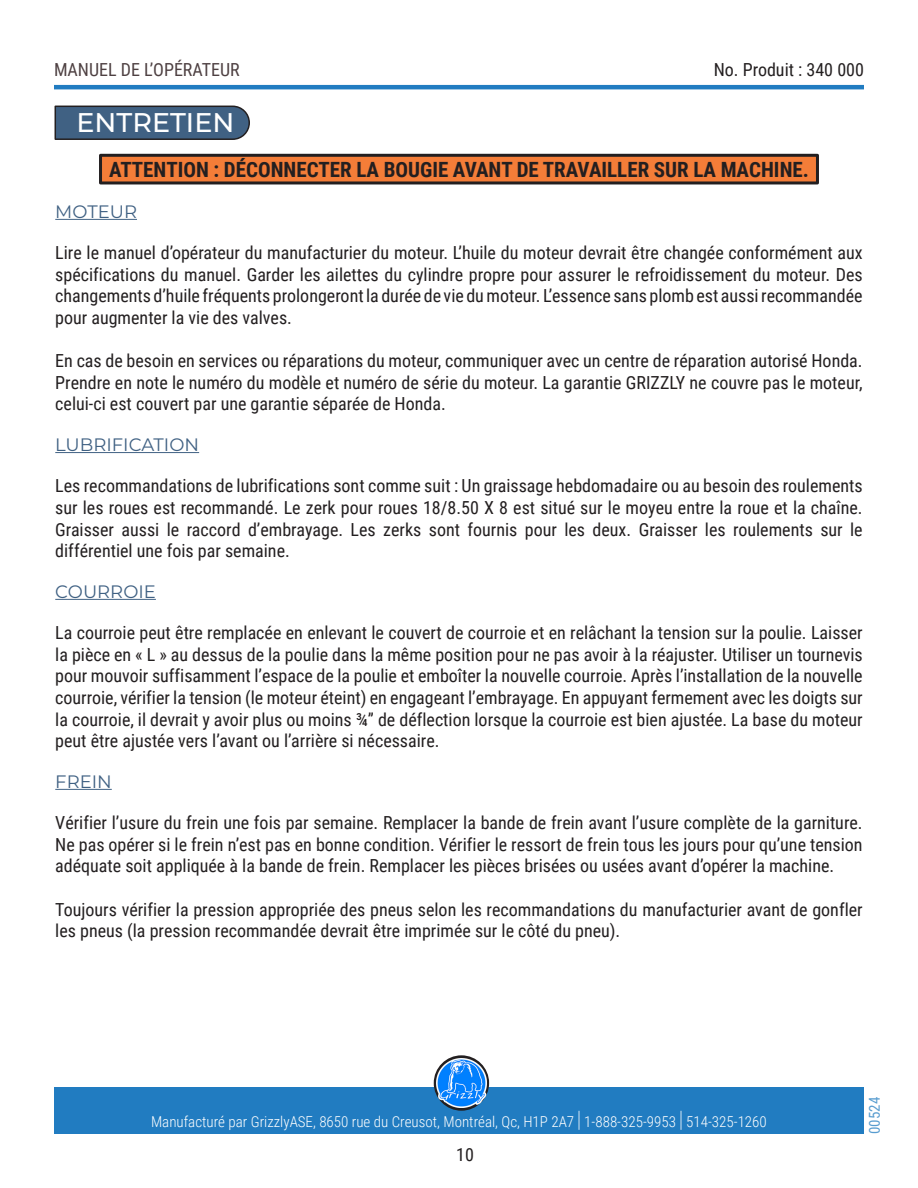
<style>
.page{position:relative;width:918px;height:1188px;background:#fff}
.page>*{position:absolute;margin:0;border:0;box-sizing:border-box;transform-origin:0 0}
.Titre1{font:500 27px "Montserrat";color:#fff}
.Avertissement{font:700 21px "Roboto Condensed";color:#231f20}
.t1{font:18px/21.6px "Roboto Condensed";color:#231f20;text-align:justify}
.Titre2{font:18px "Montserrat";color:#406183}
.t2{font:18px "Roboto Condensed";color:#130003}
.t3{font:300 15px "Roboto Condensed";color:#fff}
.t4{font:15px "Roboto Condensed";color:#217cc0}
.s1{font-size:22.5px}
</style>
<div class="page">
<hr style="left:54px;top:85px;width:810px;height:4px;background:#217cc1">
<div style="left:54px;top:1088px;width:810px;height:46px;background:#217cc1"></div>
<svg style="left:434px;top:1055px;width:55px;height:56px"></svg>
<img style="left:437px;top:1058px;width:49px;height:50px">
<svg style="left:54px;top:105px;width:196px;height:35px;background:#44607e"></svg>
<div style="left:101px;top:155px;width:716px;height:28px;background:#f47d38"></div>
<div style="left:99px;top:154px;width:720px;height:30px;border:3px solid #231f20"></div>
<hr style="left:55px;top:219px;width:82px;height:1px;background:#406183">
<hr style="left:55px;top:452px;width:144px;height:1px;background:#406183">
<hr style="left:55px;top:599px;width:101px;height:1px;background:#406183">
<hr style="left:55px;top:789px;width:57px;height:1px;background:#406183">
<p class="t2" style="left:54px;top:57px;width:187px">MANUEL DE L’OPÉRATEUR</p>
<p class="t1" style="left:714px;top:58px;width:152px">No. Produit : 340 000</p>
<p class="Titre1" style="left:77px;top:104px;width:159px">ENTRETIEN</p>
<p class="Avertissement" style="left:109px;top:155px;width:701px">ATTENTION : DÉCONNECTER LA BOUGIE AVANT DE TRAVAILLER SUR LA MACHINE.</p>
<p class="Titre2" style="left:55px;top:199px;width:83px">MOTEUR</p>
<p class="t1" style="left:55px;top:241px;width:809px">Lire le manuel d’opérateur du manufacturier du moteur. L’huile du moteur devrait être changée conformément aux spécifications du manuel. Garder les ailettes du cylindre propre pour assurer le refroidissement du moteur. Des changements d’huile fréquents prolongeront la durée de vie du moteur. L’essence sans plomb est aussi recommandée pour augmenter la vie des valves.</p>
<p class="t1" style="left:55px;top:349px;width:809px">En cas de besoin en services ou réparations du moteur, communiquer avec un centre de réparation autorisé Honda.<br>Prendre en note le numéro du modèle et numéro de série du moteur. La garantie GRIZZLY ne couvre pas le moteur, celui-ci est couvert par une garantie séparée de Honda.</p>
<p class="Titre2" style="left:55px;top:432px;width:145px">LUBRIFICATION</p>
<p class="t1" style="left:55px;top:475px;width:809px">Les recommandations de lubrifications sont comme suit : Un graissage hebdomadaire ou au besoin des roulements sur les roues est recommandé. Le zerk pour roues 18/8.50 X 8 est situé sur le moyeu entre la roue et la chaîne.<br>Graisser aussi le raccord d’embrayage. Les zerks sont fournis pour les deux. Graisser les roulements sur le différentiel une fois par semaine.</p>
<p class="Titre2" style="left:55px;top:579px;width:102px">COURROIE</p>
<p class="t1" style="left:55px;top:621px;width:809px">La courroie peut être remplacée en enlevant le couvert de courroie et en relâchant la tension sur la poulie. Laisser la pièce en « L » au dessus de la poulie dans la même position pour ne pas avoir à la réajuster. Utiliser un tournevis pour mouvoir suffisamment l’espace de la poulie et emboîter la nouvelle courroie. Après l’installation de la nouvelle courroie, vérifier la tension (le moteur éteint) en engageant l’embrayage. En appuyant fermement avec les doigts sur la courroie, il devrait y avoir plus ou moins ¾” de déflection lorsque la courroie est bien ajustée. La base du moteur peut être ajustée vers l’avant ou l’arrière si nécessaire.</p>
<p class="Titre2" style="left:55px;top:769px;width:58px">FREIN</p>
<p class="t1" style="left:55px;top:811px;width:809px">Vérifier l’usure du frein une fois par semaine. Remplacer la bande de frein avant l’usure complète de la garniture.<br>Ne pas opérer si le frein n’est pas en bonne condition. Vérifier le ressort de frein tous les jours pour qu’une tension adéquate soit appliquée à la bande de frein. Remplacer les pièces brisées ou usées avant d’opérer la machine.</p>
<p class="t1" style="left:55px;top:898px;width:809px">Toujours vérifier la pression appropriée des pneus selon les recommandations du manufacturier avant de gonfler les pneus (la pression recommandée devrait être imprimée sur le côté du pneu).</p>
<p class="t3" style="left:151px;top:1111px;width:617px">Manufacturé par GrizzlyASE, 8650 rue du Creusot, Montréal, Qc, H1P 2A7 <span class="s1">|</span> 1-888-325-9953 <span class="s1">|</span> 514-325-1260</p>
<p class="t1" style="left:456px;top:1144px;width:19px">10</p>
<p class="t4" style="left:864px;top:1134px;width:39px;rotate:-90deg">00524</p>
</div>
